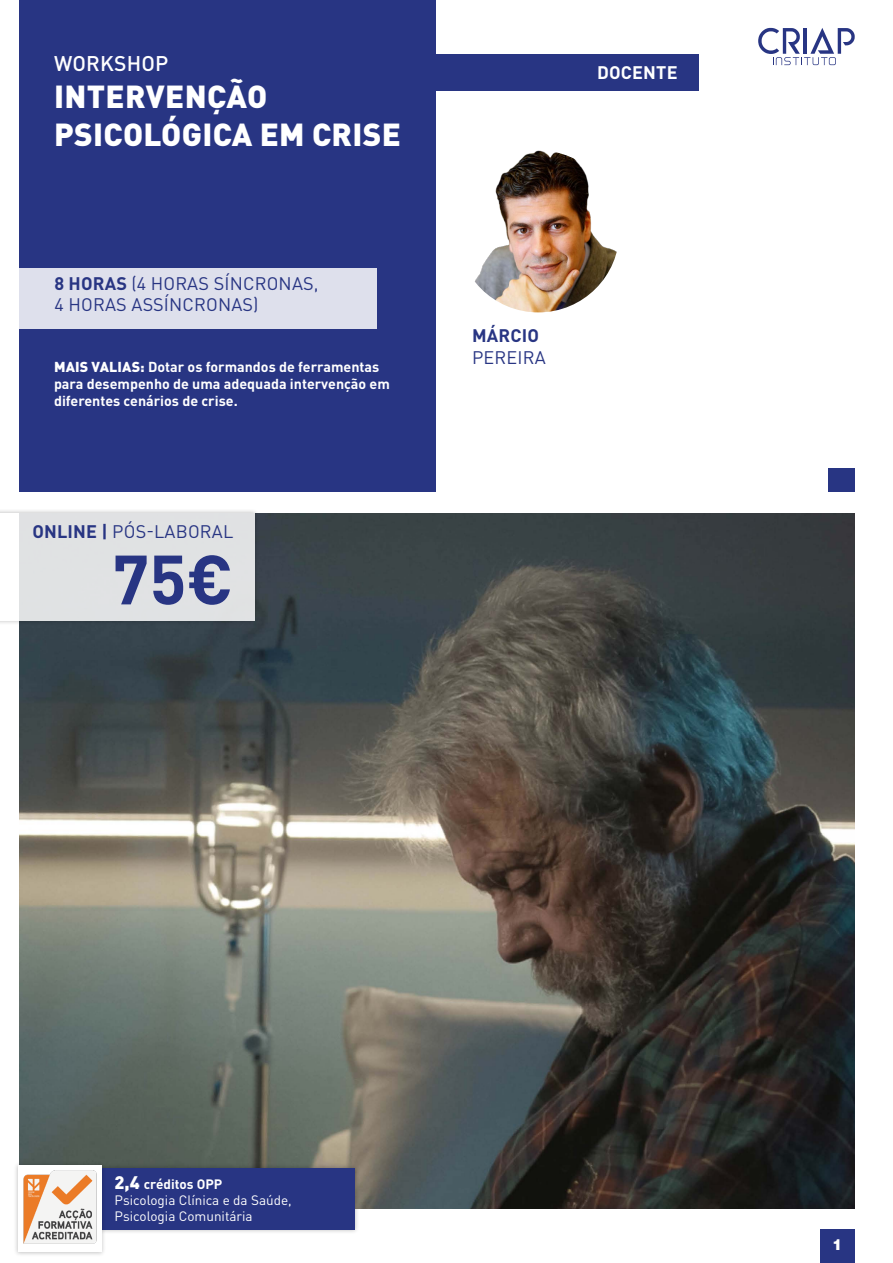
<style>
.page{position:relative;width:893px;height:1263px;background:#fff}
.page>*{position:absolute;margin:0;border:0;box-sizing:border-box;transform-origin:0 0}
.t1{font:700 68.55px "DIN Pro";color:#283583}
.t2{font:900 31.5px/37.8px "DIN Pro";letter-spacing:.01em;color:#fff}
.t3{font:500 21px "DIN Pro";letter-spacing:.01em;color:#fff}
.t4{font:18px/21.6px "DIN Pro";letter-spacing:.01em;color:#283583}
.t5{font:700 18px "DIN Pro";letter-spacing:.01em;color:#fff}
.t6{font:700 18px "DIN Pro";letter-spacing:.01em;color:#283583}
.t7{font:900 15px "Helvetica LT Std";color:#fff}
.t8{font:700 14.25px/17.1px "DIN Pro";color:#fff}
.t9{font:13.5px/16.2px "DIN Pro";color:#fff}
.s1{font-weight:700}
.s2{font-weight:900}
.s3{font-weight:900;font-size:18px}
</style>
<div class="page">
<div style="left:820px;top:1229px;width:35px;height:34px;background:#283583"></div>
<div style="left:424px;top:54px;width:275px;height:37px;background:#283583"></div>
<div style="left:19px;top:0;width:417px;height:492px;background:#283583"></div>
<img style="left:19px;top:513px;width:836px;height:696px">
<div style="left:0;top:268px;width:376px;height:60px;background:#dee0ec"></div>
<div style="left:0;top:509px;width:259px;height:116px;background:#000;opacity:.28"></div>
<svg style="left:0;top:513px;width:254px;height:108px;background:#e2e4e5"></svg>
<img style="left:457px;top:150px;width:162px;height:162px;border-radius:81px">
<div style="left:829px;top:468px;width:26px;height:24px;background:#283583"></div>
<svg style="left:758px;top:28px;width:97px;height:37px"></svg>
<div style="left:96px;top:1163px;width:263px;height:71px;background:#000;opacity:.24"></div>
<div style="left:101px;top:1168px;width:254px;height:61px;background:#283583"></div>
<div style="left:13px;top:1161px;width:93px;height:96px;background:#000;opacity:.24"></div>
<img style="left:18px;top:1165px;width:84px;height:87px">
<h3 class="t3" style="left:54px;top:49px;width:116px">WORKSHOP</h3>
<h2 class="t2" style="left:54px;top:77px;width:348px">INTERVENÇÃO<br>PSICOLÓGICA EM CRISE</h2>
<p class="t4" style="left:55px;top:272px;width:266px"><span class="s1">8 HORAS</span> (4 HORAS SÍNCRONAS,<br>4 HORAS ASSÍNCRONAS)</p>
<p class="t8" style="left:54px;top:358px;width:337px"><span class="s2">MAIS VALIAS:</span> Dotar os formandos de ferramentas para desempenho de uma adequada intervenção em diferentes cenários de crise.</p>
<p class="t4" style="left:32px;top:520px;width:203px"><span class="s1">ONLINE |</span> PÓS-LABORAL</p>
<h1 class="t1" style="left:112px;top:533px;width:123px">75€</h1>
<p class="t5" style="left:597px;top:60px;width:82px">DOCENTE</p>
<p class="t6" style="left:472px;top:323px;width:68px">MÁRCIO</p>
<p class="t4" style="left:472px;top:346px;width:75px">PEREIRA</p>
<p class="t9" style="left:115px;top:1175px;width:179px"><span class="s3">2,4</span> <span class="s1">créditos OPP<br></span>Psicologia Clínica e da Saúde,<br>Psicologia Comunitária</p>
<p class="t7" style="left:832px;top:1235px;width:12px">1</p>
</div>
